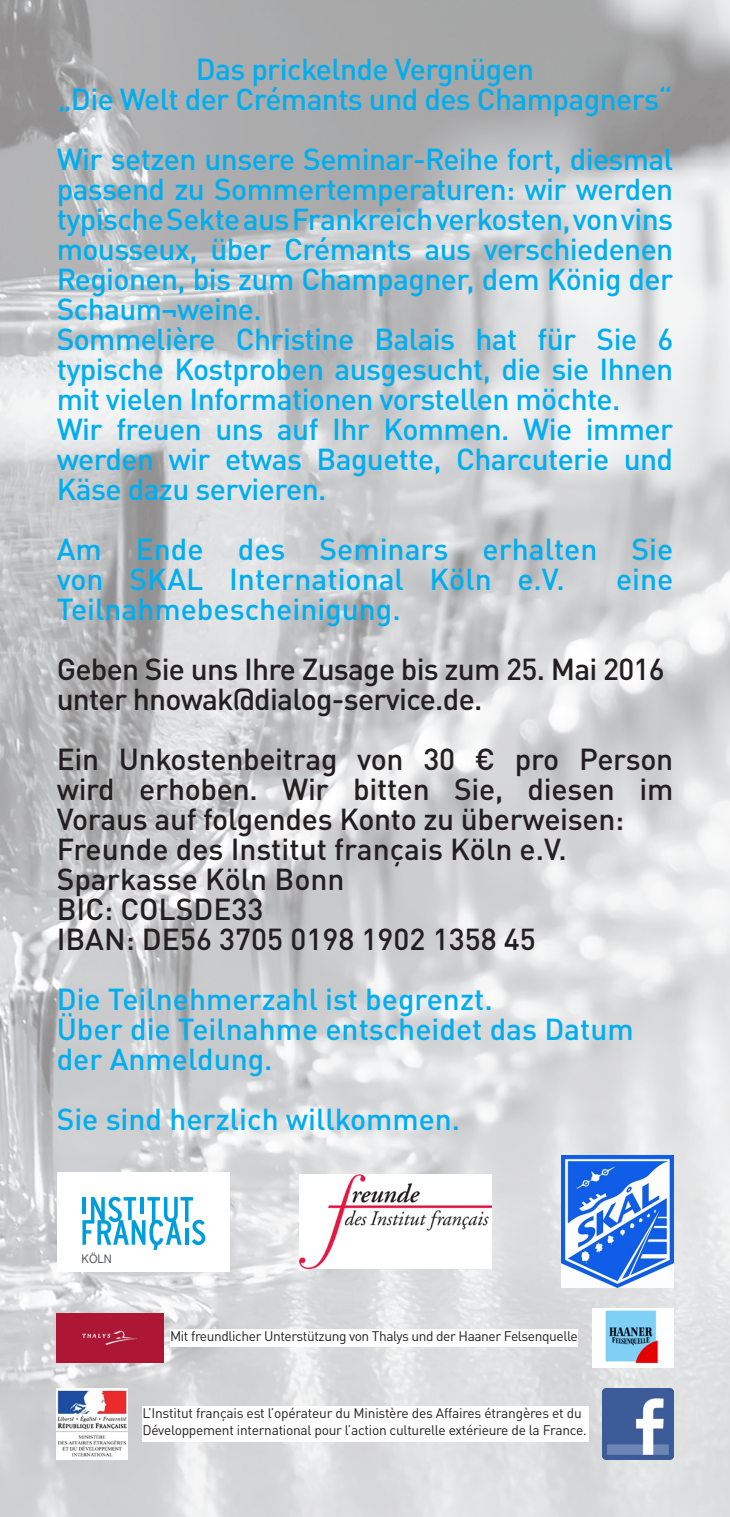
<style>
.page{position:relative;width:730px;height:1517px;background:#fff}
.page>*{position:absolute;margin:0;border:0;box-sizing:border-box;transform-origin:0 0}
.t1{font:500 30px/30px "DINOT";letter-spacing:-.02em;color:#00aeef;text-align:justify}
.t2{font:500 30px/30px "DINOT";letter-spacing:-.01em;color:#231f20}
.t3{font:500 30px/30px "DINOT";color:#00aeef}
.t4{font:13.75px/16.2px "DINOT";letter-spacing:-.02em;color:#231f20}
.t5{font:12px "Helvetica Neue LT Std";color:#57585a;scale:.93 1}
</style>
<div class="page">
<img style="left:0;top:0;width:730px;height:1517px">
<img style="left:602px;top:1388px;width:71px;height:71px">
<img style="left:57px;top:1388px;width:71px;height:71px">
<div style="left:142px;top:1406px;width:446px;height:35px;background:#fff"></div>
<img style="left:300px;top:1174px;width:191px;height:94px">
<img style="left:561px;top:1155px;width:112px;height:132px">
<div style="left:57px;top:1171px;width:172px;height:100px;background:#fff"></div>
<svg style="left:82px;top:1196px;width:123px;height:54px"></svg>
<div style="left:57px;top:1313px;width:106px;height:49px;background:#ad1635"></div>
<div style="left:170px;top:1329px;width:408px;height:17px;background:#fff"></div>
<img style="left:593px;top:1309px;width:80px;height:58px">
<p class="t1" style="left:196px;top:53px;width:340px">Das prickelnde Vergnügen</p>
<p class="t1" style="left:58px;top:83px;width:616px">„Die Welt der Crémants und des Champagners“</p>
<p class="t1" style="left:57px;top:143px;width:618px">Wir setzen unsere Seminar-Reihe fort, diesmal passend zu Sommertemperaturen: wir werden typische Sekte aus Frankreich verkosten, von vins mousseux, über Crémants aus verschiedenen Regionen, bis zum Champagner, dem König der Schaum¬weine.</p>
<p class="t1" style="left:57px;top:323px;width:618px">Sommelière Christine Balais hat für Sie 6 typische Kostproben ausgesucht, die sie Ihnen mit vielen Informationen vorstellen möchte.</p>
<p class="t1" style="left:57px;top:413px;width:618px">Wir freuen uns auf Ihr Kommen. Wie immer werden wir etwas Baguette, Charcuterie und Käse dazu servieren.</p>
<p class="t3" style="left:57px;top:533px;width:618px">Am Ende des Seminars erhalten Sie von SKAL International Köln e.V.</p>
<p class="t1" style="left:616px;top:563px;width:59px">eine</p>
<p class="t3" style="left:57px;top:593px;width:346px">Teilnahmebescheinigung.</p>
<p class="t2" style="left:57px;top:653px;width:610px">Geben Sie uns Ihre Zusage bis zum 25. Mai 2016 unter hnowak@dialog-service.de.</p>
<p class="t2" style="left:57px;top:743px;width:618px;text-align:justify">Ein Unkostenbeitrag von 30 € pro Person wird erhoben. Wir bitten Sie, diesen im Voraus auf folgendes Konto zu überweisen:</p>
<p class="t2" style="left:57px;top:833px;width:512px">Freunde des Institut français Köln e.V.</p>
<p class="t2" style="left:57px;top:863px;width:289px">Sparkasse Köln Bonn</p>
<p class="t2" style="left:57px;top:893px;width:481px">BIC: COLSDE33<br>IBAN: DE56 3705 0198 1902 1358 45</p>
<p class="t3" style="left:57px;top:983px;width:579px">Die Teilnehmerzahl ist begrenzt.<br>Über die Teilnahme entscheidet das Datum der Anmeldung.</p>
<p class="t3" style="left:57px;top:1103px;width:405px">Sie sind herzlich willkommen.</p>
<p class="t5" style="left:82px;top:1251px;width:34px">KÖLN</p>
<p class="t4" style="left:170px;top:1328px;width:409px">Mit freundlicher Unterstützung von Thalys und der Haaner Felsenquelle</p>
<p class="t4" style="left:142px;top:1405px;width:446px">L’Institut français est l’opérateur du Ministère des Affaires étrangères et du<br>Développement international pour l’action culturelle extérieure de la France.</p>
</div>
